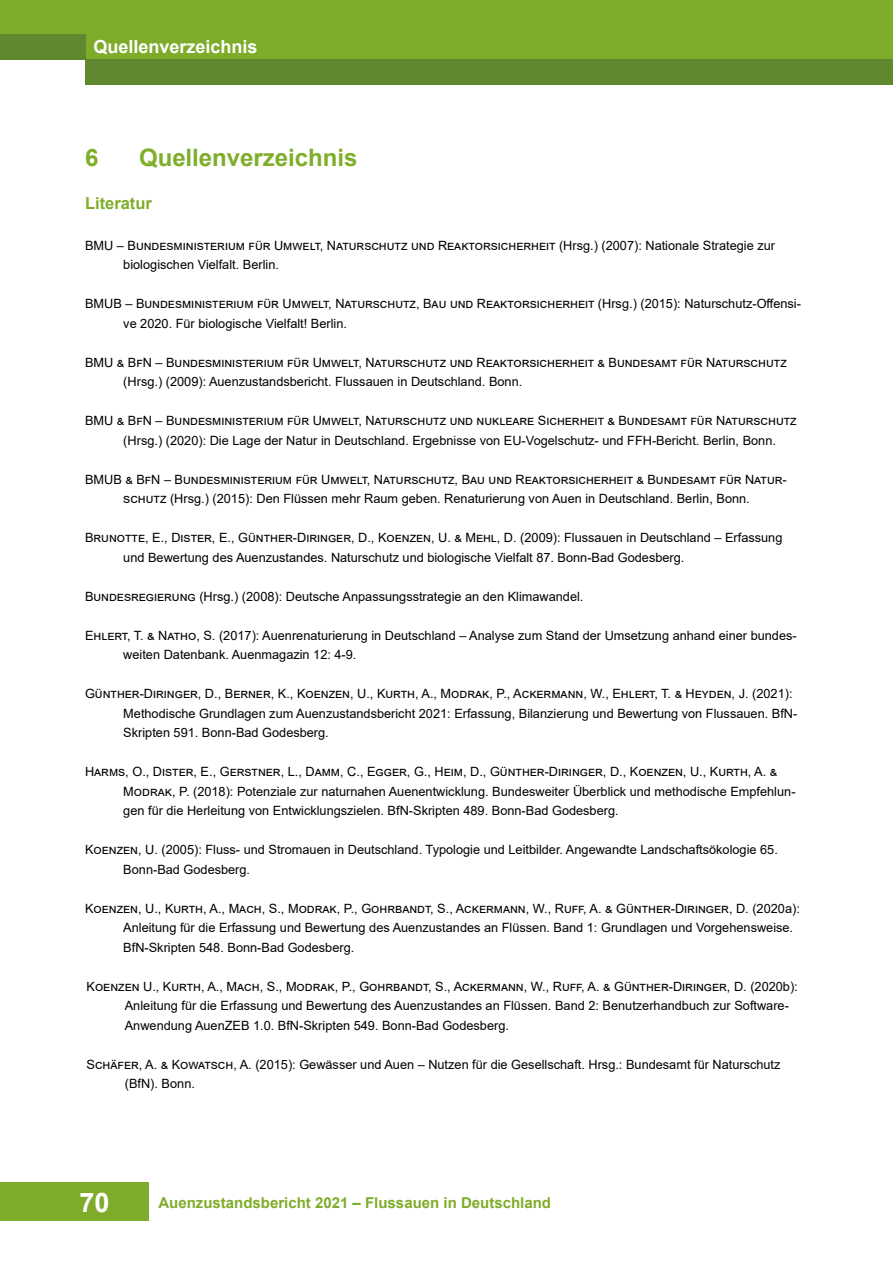
<style>
.page{position:relative;width:893px;height:1263px;background:#fff}
.page>*{position:absolute;margin:0;border:0;box-sizing:border-box;transform-origin:0 0}
.t1{font:700 27px "Arial";color:#fff}
.H1_Kapitelüberschrift{font:700 24px "Arial";color:#7fae2a}
.t2{font:700 18px "Arial";color:#fff}
.H2_Zwischenüberschrift_Quellen{font:700 16.5px "Arial";color:#7fae2a}
.t3{font:700 15px "Arial";color:#7ead2a}
.P_Quellenverzeichnis{font:12.75px/19.5px "Arial";color:#000}
</style>
<div class="page">
<div style="left:0;top:1183px;width:149px;height:38px;background:#7eac2a"></div>
<div style="left:0;top:0;width:893px;height:60px;background:#7eac2a"></div>
<div style="left:0;top:35px;width:85px;height:25px;background:#60882e"></div>
<div style="left:85px;top:60px;width:808px;height:25px;background:#60882e"></div>
<h3 class="t2" style="left:94px;top:34px;width:166px">Quellenverzeichnis</h3>
<h1 class="H1_Kapitelüberschrift" style="left:85px;top:141px;width:15px">6</h1>
<h1 class="H1_Kapitelüberschrift" style="left:139px;top:141px;width:220px">Quellenverzeichnis</h1>
<h2 class="H2_Zwischenüberschrift_Quellen" style="left:85px;top:192px;width:68px">Literatur</h2>
<p class="P_Quellenverzeichnis" style="left:123px;top:235px;width:653px;text-indent:-38px">BMU – Bundesministerium für Umwelt, Naturschutz und Reaktorsicherheit (Hrsg.) (2007): Nationale Strategie zur biologischen Vielfalt. Berlin.</p>
<p class="P_Quellenverzeichnis" style="left:123px;top:294px;width:679px;text-indent:-38px">BMUB – Bundesministerium für Umwelt, Naturschutz, Bau und Reaktorsicherheit (Hrsg.) (2015): Naturschutz-Offensi&shy;ve 2020. Für biologische Vielfalt! Berlin.</p>
<p class="P_Quellenverzeichnis" style="left:123px;top:352px;width:665px;text-indent:-38px">BMU &amp; BfN – Bundesministerium für Umwelt, Naturschutz und Reaktorsicherheit &amp; Bundesamt für Naturschutz (Hrsg.) (2009): Auenzustandsbericht. Flussauen in Deutschland. Bonn.</p>
<p class="P_Quellenverzeichnis" style="left:123px;top:411px;width:675px;text-indent:-38px">BMU &amp; BfN – Bundesministerium für Umwelt, Naturschutz und nukleare Sicherheit &amp; Bundesamt für Naturschutz (Hrsg.) (2020): Die Lage der Natur in Deutschland. Ergebnisse von EU-Vogelschutz- und FFH-Bericht. Berlin, Bonn.</p>
<p class="P_Quellenverzeichnis" style="left:85px;top:469px;width:703px;text-align:center">BMUB &amp; BfN – Bundesministerium für Umwelt, Naturschutz, Bau und Reaktorsicherheit &amp; Bundesamt für Natur&shy;schutz (Hrsg.) (2015): Den Flüssen mehr Raum geben. Renaturierung von Auen in Deutschland. Berlin, Bonn.</p>
<p class="P_Quellenverzeichnis" style="left:123px;top:528px;width:661px;text-indent:-38px">Brunotte, E., Dister, E., Günther-Diringer, D., Koenzen, U. &amp; Mehl, D. (2009): Flussauen in Deutschland – Erfassung und Bewertung des Auenzustandes. Naturschutz und biologische Vielfalt 87. Bonn-Bad Godesberg.</p>
<p class="P_Quellenverzeichnis" style="left:85px;top:586px;width:500px">Bundesregierung (Hrsg.) (2008): Deutsche Anpassungsstrategie an den Klimawandel.</p>
<p class="P_Quellenverzeichnis" style="left:123px;top:625px;width:675px;text-indent:-38px">Ehlert, T. &amp; Natho, S. (2017): Auenrenaturierung in Deutschland – Analyse zum Stand der Umsetzung anhand einer bundes&shy;weiten Datenbank. Auenmagazin 12: 4-9.</p>
<p class="P_Quellenverzeichnis" style="left:123px;top:684px;width:675px;text-indent:-38px">Günther-Diringer, D., Berner, K., Koenzen, U., Kurth, A., Modrak, P., Ackermann, W., Ehlert, T. &amp; Heyden, J. (2021):<br>Methodische Grundlagen zum Auenzustandsbericht 2021: Erfassung, Bilanzierung und Bewertung von Flussauen. BfN-<br>Skripten 591. Bonn-Bad Godesberg.</p>
<p class="P_Quellenverzeichnis" style="left:123px;top:762px;width:674px;text-indent:-38px">Harms, O., Dister, E., Gerstner, L., Damm, C., Egger, G., Heim, D., Günther-Diringer, D., Koenzen, U., Kurth, A. &amp;<br>Modrak, P. (2018): Potenziale zur naturnahen Auenentwicklung. Bundesweiter Überblick und methodische Empfehlun&shy;gen für die Herleitung von Entwicklungszielen. BfN-Skripten 489. Bonn-Bad Godesberg.</p>
<p class="P_Quellenverzeichnis" style="left:123px;top:840px;width:656px;text-indent:-38px">Koenzen, U. (2005): Fluss- und Stromauen in Deutschland. Typologie und Leitbilder. Angewandte Landschaftsökologie 65.<br>Bonn-Bad Godesberg.</p>
<p class="P_Quellenverzeichnis" style="left:123px;top:898px;width:678px;text-indent:-38px">Koenzen, U., Kurth, A., Mach, S., Modrak, P., Gohrbandt, S., Ackermann, W., Ruff, A. &amp; Günther-Diringer, D. (2020a):<br>Anleitung für die Erfassung und Bewertung des Auenzustandes an Flüssen. Band 1: Grundlagen und Vorgehensweise.<br>BfN-Skripten 548. Bonn-Bad Godesberg.</p>
<p class="P_Quellenverzeichnis" style="left:125px;top:976px;width:674px;text-indent:-38px">Koenzen U., Kurth, A., Mach, S., Modrak, P., Gohrbandt, S., Ackermann, W., Ruff, A. &amp; Günther-Diringer, D. (2020b):<br>Anleitung für die Erfassung und Bewertung des Auenzustandes an Flüssen. Band 2: Benutzerhandbuch zur Software-<br>Anwendung AuenZEB 1.0. BfN-Skripten 549. Bonn-Bad Godesberg.</p>
<p class="P_Quellenverzeichnis" style="left:125px;top:1054px;width:657px;text-indent:-38px">Schäfer, A. &amp; Kowatsch, A. (2015): Gewässer und Auen – Nutzen für die Gesellschaft. Hrsg.: Bundesamt für Naturschutz (BfN). Bonn.</p>
<h1 class="t1" style="left:80px;top:1183px;width:32px">70</h1>
<p class="t3" style="left:158px;top:1192px;width:394px">Auenzustandsbericht 2021 – Flussauen in Deutschland</p>
</div>
